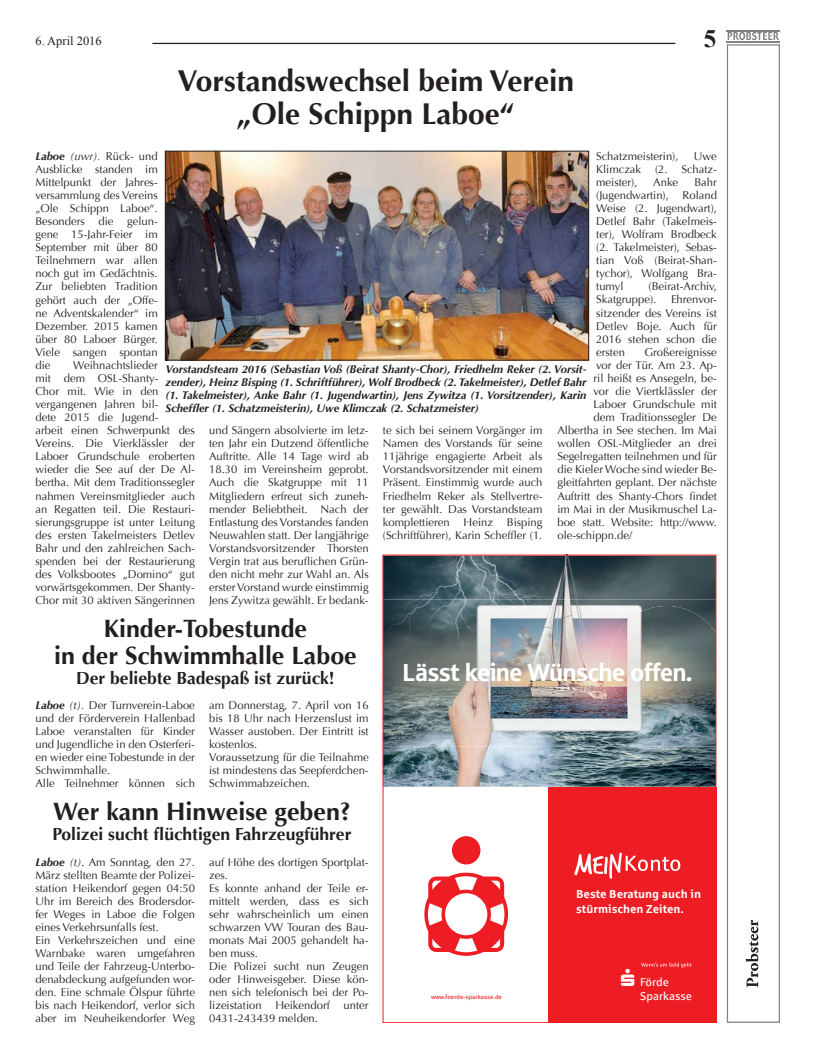
<style>
.page{position:relative;width:819px;height:1053px;background:#fff}
.page>*{position:absolute;margin:0;border:0;box-sizing:border-box;transform-origin:0 0}
.t1{font:700 30px/32.5px "Optima";color:#231f20;text-align:center}
.t2{font:700 25px/27.5px "Optima";color:#231f20;text-align:center}
.t3{font:700 25px "Times New Roman";color:#231f20}
.t4{font:24.62px "Sparkasse Head";letter-spacing:-.005em;color:#fff}
.t5{font:700 17.5px "Optima";color:#231f20}
.t6{font:12.5px "Times New Roman";color:#231f20}
.t7{font:700 11.62px/14.9px "Sparkasse Rg";color:#fff}
.t8{font:11.38px/13.6px "Sparkasse Rg";color:#fff}
.t9{font:11.25px/13px "Optima";color:#231f20;text-align:justify}
.t10{font:italic 700 11.25px/13px "Optima";color:#231f20;text-align:justify}
.t11{font:6.12px "Sparkasse Rg";color:#ee1d23}
.s1{font-weight:700;font-style:italic}
.s2{font-style:italic}
</style>
<div class="page">
<hr style="left:152px;top:43px;width:523px;height:1px;background:#231f20">
<div style="left:548px;top:786px;width:168px;height:236px;background:#ee1d23"></div>
<img style="left:385px;top:557px;width:329px;height:229px">
<svg style="left:641px;top:962px;width:50px;height:5px"></svg>
<div style="left:452px;top:836px;width:28px;height:28px;background:#ee1d23;border-radius:50%"></div>
<svg style="left:424px;top:872px;width:84px;height:83px"></svg>
<svg style="left:574px;top:852px;width:106px;height:26px"></svg>
<img style="left:385px;top:599px;width:329px;height:147px">
<img style="left:608px;top:606px;width:106px;height:115px">
<div style="left:383px;top:555px;width:333px;height:467px;border:1px solid #ee1d23"></div>
<div style="left:726px;top:44px;width:54px;height:978px;border:1px solid #808285"></div>
<svg style="left:745px;top:920px;width:13px;height:67px"></svg>
<svg style="left:727px;top:32px;width:52px;height:8px"></svg>
<hr style="left:726px;top:30px;width:54px;height:1px;background:#808285">
<hr style="left:726px;top:41px;width:54px;height:1px;background:#808285">
<img style="left:167px;top:153px;width:420px;height:205px">
<div style="left:165px;top:151px;width:424px;height:209px;border:1px solid #231f20"></div>
<p class="t6" style="left:35px;top:32px;width:68px">6. April 2016</p>
<p class="t3" style="left:703px;top:21px;width:14px">5</p>
<p class="t1" style="left:177px;top:65px;width:398px">Vorstandswechsel beim Verein „Ole Schippn Laboe“</p>
<p class="t9" style="left:596px;top:149px;width:84px">Schatzmeisterin),</p>
<p class="t9" style="left:35px;top:149px;width:124px"><span class="s1">Laboe</span> <span class="s2">(uwr).</span> Rück- und Ausblicke standen im Mittelpunkt der Jahres&shy;versammlung des Vereins „Ole Schippn Laboe“.<br>Besonders die gelun&shy;gene 15-Jahr-Feier im September mit über 80<br>Teilnehmern war allen noch gut im Gedächtnis.<br>Zur beliebten Tradition gehört auch der „Offe&shy;ne Adventskalender“ im Dezember. 2015 kamen über 80 Laboer Bürger.<br>Viele sangen spontan die</p>
<p class="t9" style="left:596px;top:149px;width:122px;text-indent:98px">Uwe Klimczak (2. Schatz&shy;meister),</p>
<p class="t9" style="left:596px;top:176px;width:122px;text-indent:98px">Bahr (Jugendwartin), Roland Weise (2. Jugendwart), Detlef Bahr (Takelmeis&shy;ter), Wolfram Brodbeck (2. Takelmeister), Sebas&shy;tian Voß (Beirat-Shan&shy;tychor), Wolfgang Bra&shy;tumyl</p>
<p class="t9" style="left:653px;top:176px;width:27px">Anke</p>
<p class="t9" style="left:596px;top:280px;width:122px;text-indent:52px">(Beirat-Archiv,<br>Skatgruppe).</p>
<p class="t9" style="left:596px;top:293px;width:122px;text-indent:75px">Ehrenvor&shy;sitzender des Vereins ist Detlev Boje. Auch für 2016 stehen schon die ersten</p>
<p class="t9" style="left:644px;top:345px;width:74px">Großereignisse</p>
<p class="t9" style="left:596px;top:358px;width:122px">vor der Tür. Am 23. Ap-</p>
<p class="t9" style="left:593px;top:372px;width:125px">ril heißt es Ansegeln, be-</p>
<p class="t9" style="left:593px;top:385px;width:125px">vor die Viertklässler der</p>
<p class="t9" style="left:593px;top:398px;width:125px">Laboer Grundschule mit</p>
<p class="t9" style="left:593px;top:411px;width:125px">dem Traditionssegler De</p>
<p class="t9" style="left:557px;top:424px;width:161px">Albertha in See stechen. Im Mai</p>
<p class="t9" style="left:557px;top:437px;width:161px">wollen OSL-Mitglieder an drei</p>
<p class="t9" style="left:557px;top:450px;width:161px">Segelregatten teilnehmen und für</p>
<p class="t9" style="left:557px;top:463px;width:161px">die Kieler Woche sind wieder Be-</p>
<p class="t9" style="left:557px;top:476px;width:161px">gleitfahrten geplant. Der nächste</p>
<p class="t9" style="left:557px;top:489px;width:161px">Auftritt des Shanty-Chors findet</p>
<p class="t9" style="left:557px;top:502px;width:161px">im Mai in der Musikmuschel La-</p>
<p class="t9" style="left:557px;top:515px;width:161px">boe statt. Website: http://www.</p>
<p class="t9" style="left:557px;top:528px;width:76px">ole-schippn.de/</p>
<p class="t9" style="left:35px;top:358px;width:161px;text-align:left;text-indent:38px">Weihnachtslieder<br>mit dem OSL-Shanty-<br>Chor mit. Wie in den vergangenen Jahren bil-<br>dete 2015 die Jugend-<br>arbeit einen Schwerpunkt des<br>Vereins. Die Vierklässler der<br>Laboer Grundschule eroberten wieder die See auf der De Al&shy;bertha. Mit dem Traditionssegler nahmen Vereinsmitglieder auch an Regatten teil. Die Restauri&shy;sierungsgruppe ist unter Leitung des ersten Takelmeisters Detlev<br>Bahr und den zahlreichen Sach&shy;spenden bei der Restaurierung des Volksbootes „Domino“ gut vorwärtsgekommen. Der Shanty-<br>Chor mit 30 aktiven Sängerinnen</p>
<p class="t10" style="left:166px;top:362px;width:422px">Vorstandsteam 2016 (Sebastian Voß (Beirat Shanty-Chor), Friedhelm Reker (2. Vorsit&shy;zender), Heinz Bisping (1. Schriftführer), Wolf Brodbeck (2. Takelmeister), Detlef Bahr (1. Takelmeister), Anke Bahr (1. Jugendwartin), Jens Zywitza (1. Vorsitzender), Karin Scheffler (1. Schatzmeisterin), Uwe Klimczak (2. Schatzmeister)</p>
<p class="t9" style="left:209px;top:424px;width:161px">und Sängern absolvierte im letz&shy;ten Jahr ein Dutzend öffentliche Auftritte. Alle 14 Tage wird ab 18.30 im Vereinsheim geprobt.<br>Auch die Skatgruppe mit 11<br>Mitgliedern erfreut sich zuneh&shy;mender Beliebtheit. Nach der Entlastung des Vorstandes fanden Neuwahlen statt. Der langjährige Vorstandsvorsitzender Thorsten Vergin trat aus beruflichen Grün&shy;den nicht mehr zur Wahl an. Als erster Vorstand wurde einstimmig Jens Zywitza gewählt. Er bedank-</p>
<p class="t9" style="left:383px;top:424px;width:161px">te sich bei seinem Vorgänger im Namen des Vorstands für seine 11jährige engagierte Arbeit als Vorstandsvorsitzender mit einem Präsent. Einstimmig wurde auch Friedhelm Reker als Stellvertre&shy;ter gewählt. Das Vorstandsteam komplettieren Heinz Bisping (Schriftführer), Karin Scheffler (1.</p>
<p class="t2" style="left:54px;top:614px;width:304px">Kinder-Tobestunde<br>in der Schwimmhalle Laboe</p>
<p class="t5" style="left:76px;top:668px;width:260px">Der beliebte Badespaß ist zurück!</p>
<p class="t9" style="left:209px;top:698px;width:161px;text-align:left">am Donnerstag, 7. April von 16 bis 18 Uhr nach Herzenslust im<br>Wasser austoben. Der Eintritt ist kostenlos.<br>Voraussetzung für die Teilnahme ist mindestens das Seepferdchen-<br>Schwimmabzeichen.</p>
<p class="t9" style="left:35px;top:698px;width:161px;text-align:left"><span class="s1">Laboe</span> <span class="s2">(t).</span> Der Turnverein-Laboe und der Förderverein Hallenbad<br>Laboe veranstalten für Kinder und Jugendliche in den Osterferi&shy;en wieder eine Tobestunde in der<br>Schwimmhalle.<br>Alle Teilnehmer können sich</p>
<p class="t2" style="left:53px;top:797px;width:299px">Wer kann Hinweise geben?</p>
<p class="t5" style="left:53px;top:823px;width:300px">Polizei sucht flüchtigen Fahrzeugführer</p>
<p class="t9" style="left:209px;top:855px;width:161px;text-align:left">auf Höhe des dortigen Sportplat&shy;zes.<br>Es konnte anhand der Teile er&shy;mittelt werden, dass es sich sehr wahrscheinlich um einen schwarzen VW Touran des Bau&shy;monats Mai 2005 gehandelt ha&shy;ben muss.<br>Die Polizei sucht nun Zeugen oder Hinweisgeber. Diese kön&shy;nen sich telefonisch bei der Po&shy;lizeistation Heikendorf unter<br>0431-243439 melden.</p>
<p class="t9" style="left:35px;top:855px;width:161px;text-align:left"><span class="s1">Laboe</span> <span class="s2">(t)</span>. Am Sonntag, den 27.<br>März stellten Beamte der Polizei&shy;station Heikendorf gegen 04:50<br>Uhr im Bereich des Brodersdor&shy;fer Weges in Laboe die Folgen eines Verkehrsunfalls fest.<br>Ein Verkehrszeichen und eine<br>Warnbake waren umgefahren und Teile der Fahrzeug-Unterbo&shy;denabdeckung aufgefunden wor&shy;den. Eine schmale Ölspur führte bis nach Heikendorf, verlor sich aber im Neuheikendorfer Weg</p>
<p class="t4" style="left:402px;top:656px;width:291px">Lässt keine Wünsche offen.</p>
<p class="t11" style="left:431px;top:993px;width:72px">www.foerde-sparkasse.de</p>
<p class="t7" style="left:576px;top:886px;width:126px">Beste Beratung auch in stürmischen Zeiten.</p>
<p class="t8" style="left:640px;top:974px;width:53px">Förde<br>Sparkasse</p>
</div>
